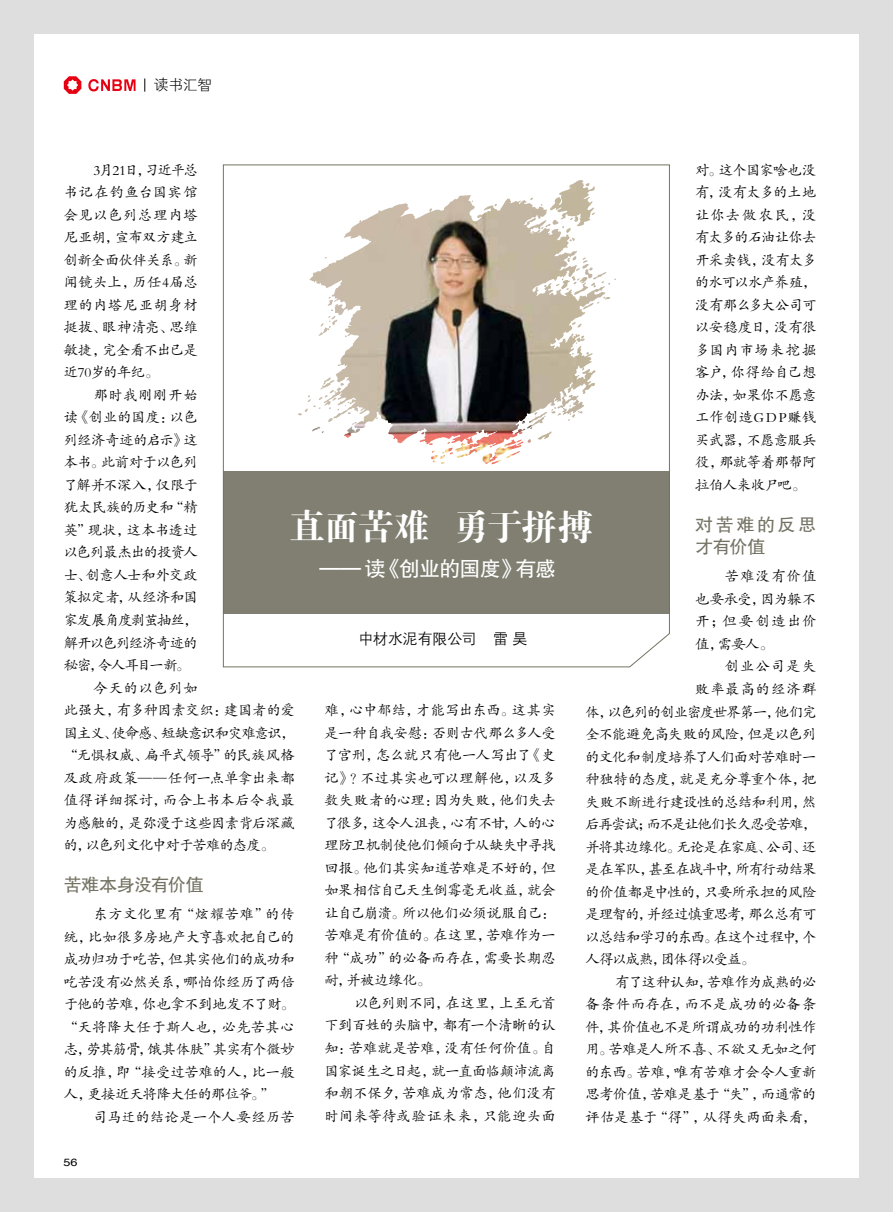
<style>
.page{position:relative;width:893px;height:1212px;background:#dfdede}
.page>*{position:absolute;margin:0;border:0;box-sizing:border-box;transform-origin:0 0}
.t1{font:35.7px "FZDBSJW GB1 0";letter-spacing:-.025em;color:#fff}
.t2{font:21px "FZHTJW GB1 0";letter-spacing:-.045em;color:#fff}
.t3{font:18px/22.5px "FZHTJW GB1 0";letter-spacing:.14em;color:#747363}
.t4{font:18px "FZHTJW GB1 0";letter-spacing:-.03em;color:#747363}
.t5{font:15px "FZZDXJW GB1 0";letter-spacing:-.015em;color:#000}
.t6{font:15px "FZXH1 JW GB1 0";color:#000}
.t7{font:14.25px/22.5px "FZKTJW GB1 0";letter-spacing:-.025em;color:#000;text-align:justify}
.t8{font:14.25px "FZKTJW GB1 0";letter-spacing:-.065em;color:#000}
.t9{font:14.25px "FZKTJW GB1 0";color:#000}
.t10{font:14.25px "FZKTJW GB1 0";letter-spacing:-.075em;color:#000}
.t11{font:14.25px "FZKTJW GB1 0";letter-spacing:-.055em;color:#000}
.t12{font:14.25px "FZKTJW GB1 0";letter-spacing:-.07em;color:#000}
.t13{font:14.25px "FZKTJW GB1 0";letter-spacing:-.09em;color:#000}
.t14{font:14.25px "FZKTJW GB1 0";letter-spacing:-.045em;color:#000}
.t15{font:14.25px "FZKTJW GB1 0";letter-spacing:-.005em;color:#000}
.t16{font:14.25px "FZKTJW GB1 0";letter-spacing:.005em;color:#000}
.t17{font:14.25px "FZKTJW GB1 0";letter-spacing:.045em;color:#000}
.t18{font:14.25px "FZKTJW GB1 0";letter-spacing:-.06em;color:#000}
.t19{font:14.25px "FZKTJW GB1 0";letter-spacing:.025em;color:#000}
.t20{font:14.25px "FZKTJW GB1 0";letter-spacing:.07em;color:#000}
.t21{font:14.25px "FZKTJW GB1 0";letter-spacing:.05em;color:#000}
.t22{font:14.25px "FZKTJW GB1 0";letter-spacing:.06em;color:#000}
.t23{font:10.5px "Helvetica";color:#000;scale:1.2 1}
</style>
<div class="page">
<div style="left:34px;top:34px;width:825px;height:1144px;background:#fff"></div>
<svg style="left:64px;top:76px;width:17px;height:18px"></svg>
<svg style="left:88px;top:79px;width:48px;height:12px"></svg>
<svg style="left:145px;top:79px;width:1px;height:13px"></svg>
<svg style="left:223px;top:165px;width:447px;height:502px"></svg>
<div style="left:223px;top:471px;width:447px;height:142px;background:#807f71"></div>
<img style="left:550px;top:180px;width:28px;height:39px">
<p class="t6" style="left:154px;top:77px;width:60px">读书汇智</p>
<p class="t7" style="left:64px;top:159px;width:135px;text-indent:30px">3月21日，习近平总书记在钓鱼台国宾馆会见以色列总理内塔尼亚胡，宣布双方建立创新全面伙伴关系。新闻镜头上，历任4届总理的内塔尼亚胡身材挺拔、眼神清亮、思维敏捷，完全看不出已是近70岁的年纪。</p>
<p class="t21" style="left:94px;top:388px;width:106px">那时我刚刚开始</p>
<p class="t7" style="left:64px;top:407px;width:135px">读《创业的国度：以色</p>
<p class="t7" style="left:64px;top:429px;width:135px">列经济奇迹的启示》这</p>
<p class="t7" style="left:64px;top:452px;width:135px">本书。此前对于以色列</p>
<p class="t7" style="left:64px;top:474px;width:135px">了解并不深入，仅限于</p>
<p class="t7" style="left:64px;top:497px;width:135px">犹太民族的历史和“精</p>
<p class="t7" style="left:64px;top:519px;width:135px">英”现状，这本书透过</p>
<p class="t12" style="left:64px;top:545px;width:135px">以色列最杰出的投资人</p>
<p class="t7" style="left:64px;top:564px;width:135px">士、创意人士和外交政</p>
<p class="t7" style="left:64px;top:587px;width:135px">策拟定者，从经济和国</p>
<p class="t8" style="left:64px;top:613px;width:135px">家发展角度剥茧抽丝，</p>
<p class="t8" style="left:64px;top:635px;width:135px">解开以色列经济奇迹的</p>
<p class="t10" style="left:64px;top:658px;width:128px">秘密，令人耳目一新。</p>
<p class="t22" style="left:94px;top:680px;width:106px">今天的以色列如</p>
<p class="t7" style="left:64px;top:699px;width:233px">此强大，有多种因素交织：建国者的爱</p>
<p class="t10" style="left:64px;top:725px;width:233px">国主义、使命感、短缺意识和灾难意识，</p>
<p class="t9" style="left:64px;top:748px;width:233px">“无惧权威、扁平式领导”的民族风格</p>
<p class="t9" style="left:64px;top:770px;width:233px">及政府政策——任何一点单拿出来都</p>
<p class="t17" style="left:64px;top:793px;width:233px">值得详细探讨，而合上书本后令我最</p>
<p class="t7" style="left:64px;top:812px;width:233px">为感触的，是弥漫于这些因素背后深藏</p>
<p class="t18" style="left:64px;top:838px;width:212px">的，以色列文化中对于苦难的态度。</p>
<p class="t4" style="left:64px;top:874px;width:142px">苦难本身没有价值</p>
<p class="t7" style="left:64px;top:903px;width:233px;text-indent:30px">东方文化里有“炫耀苦难”的传统，比如很多房地产大亨喜欢把自己的成功归功于吃苦，但其实他们的成功和吃苦没有必然关系，哪怕你经历了两倍于他的苦难，你也拿不到地发不了财。“天将降大任于斯人也，必先苦其心志，劳其筋骨，饿其体肤”其实有个微妙的反推，即“接受过苦难的人，比一般人，更接近天将降大任的那位爷。”</p>
<p class="t9" style="left:94px;top:1109px;width:203px">司马迁的结论是一个人要经历苦</p>
<p class="t7" style="left:695px;top:159px;width:123px">对。这个国家啥也没有，没有太多的土地让你去做农民，没有太多的石油让你去开采卖钱，没有太多的水可以水产养殖，没有那么多大公司可以安稳度日，没有很多国内市场来挖掘客户，你得给自己想办法，如果你不愿意工作创造G DP赚钱买武器，不愿意服兵役，那就等着那帮阿拉伯人来收尸吧。</p>
<p class="t3" style="left:695px;top:513px;width:123px">对苦难的反思才有价值</p>
<p class="t7" style="left:695px;top:566px;width:123px;text-indent:30px">苦难没有价值也要承受，因为躲不开；但要创造出价值，需要人。</p>
<p class="t7" style="left:725px;top:656px;width:93px">创业公司是失</p>
<p class="t20" style="left:695px;top:682px;width:123px">败率最高的经济群</p>
<p class="t12" style="left:585px;top:704px;width:232px">体，以色列的创业密度世界第一，他们完</p>
<p class="t7" style="left:585px;top:723px;width:233px">全不能避免高失败的风险，但是以色列</p>
<p class="t14" style="left:585px;top:749px;width:233px">的文化和制度培养了人们面对苦难时一</p>
<p class="t7" style="left:585px;top:768px;width:233px">种独特的态度，就是充分尊重个体，把</p>
<p class="t7" style="left:585px;top:791px;width:233px">失败不断进行建设性的总结和利用，然</p>
<p class="t13" style="left:585px;top:817px;width:233px">后再尝试；而不是让他们长久忍受苦难，</p>
<p class="t11" style="left:585px;top:839px;width:233px">并将其边缘化。无论是在家庭、公司、还</p>
<p class="t8" style="left:585px;top:862px;width:232px">是在军队，甚至在战斗中，所有行动结果</p>
<p class="t7" style="left:585px;top:881px;width:233px">的价值都是中性的，只要所承担的风险</p>
<p class="t11" style="left:585px;top:907px;width:233px">是理智的，并经过慎重思考，那么总有可</p>
<p class="t8" style="left:585px;top:929px;width:233px">以总结和学习的东西。在这个过程中，个</p>
<p class="t10" style="left:585px;top:952px;width:171px">人得以成熟，团体得以受益。</p>
<p class="t7" style="left:615px;top:971px;width:203px">有了这种认知，苦难作为成熟的必</p>
<p class="t19" style="left:585px;top:997px;width:233px">备条件而存在，而不是成功的必备条</p>
<p class="t7" style="left:585px;top:1016px;width:233px">件，其价值也不是所谓成功的功利性作</p>
<p class="t15" style="left:585px;top:1042px;width:233px">用。苦难是人所不喜、不欲又无如之何</p>
<p class="t7" style="left:585px;top:1061px;width:232px">的东西。苦难，唯有苦难才会令人重新</p>
<p class="t7" style="left:585px;top:1083px;width:233px">思考价值，苦难是基于“失”，而通常的</p>
<p class="t16" style="left:585px;top:1109px;width:233px">评估是基于“得”，从得失两面来看，</p>
<h1 class="t1" style="left:289px;top:508px;width:305px">直面苦难 勇于拼搏</h1>
<h2 class="t2" style="left:319px;top:557px;width:238px">—— 读《创业的国度》有感</h2>
<p class="t5" style="left:358px;top:631px;width:170px">中材水泥有限公司 雷 昊</p>
<p class="t7" style="left:325px;top:700px;width:233px">难，心中郁结，才能写出东西。这其实是一种自我安慰：否则古代那么多人受了宫刑，怎么就只有他一人写出了《史记》？不过其实也可以理解他，以及多数失败者的心理：因为失败，他们失去了很多，这令人沮丧，心有不甘，人的心理防卫机制使他们倾向于从缺失中寻找回报。他们其实知道苦难是不好的，但如果相信自己天生倒霉毫无收益，就会让自己崩溃。所以他们必须说服自己：苦难是有价值的。在这里，苦难作为一种“成功”的必备而存在，需要长期忍耐，并被边缘化。</p>
<p class="t7" style="left:325px;top:992px;width:233px;text-indent:30px">以色列则不同，在这里，上至元首下到百姓的头脑中，都有一个清晰的认知：苦难就是苦难，没有任何价值。自国家诞生之日起，就一直面临颠沛流离和朝不保夕，苦难成为常态，他们没有时间来等待或验证未来，只能迎头面</p>
<p class="t23" style="left:63px;top:1154px;width:13px">56</p>
</div>
